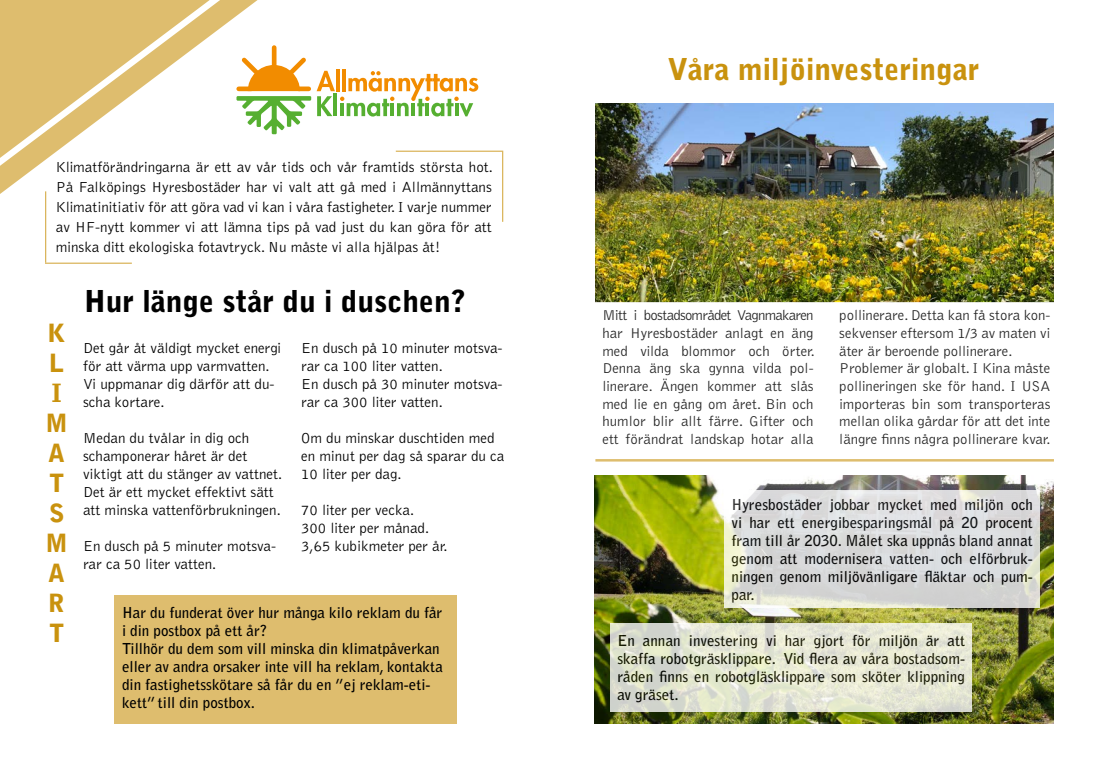
<style>
.page{position:relative;width:1099px;height:769px;background:#fff}
.page>*{position:absolute;margin:0;border:0;box-sizing:border-box;transform-origin:0 0}
.t1{font:900 30px "Bell Gothic";color:#000}
.t2{font:900 30px "Bell Gothic";color:#c9920e}
.t3{font:900 25px/30px "Bell Gothic";color:#c9920e}
.t4{font:300 15px/18px "Bell Gothic";color:#000}
.t5{font:700 15px/18px "Bell Gothic";color:#000;text-align:justify}
.t6{font:300 14.75px/17.8px "Bell Gothic";color:#000;text-align:justify}
</style>
<div class="page">
<svg style="left:0;top:0;width:245px;height:182px;fill:#debd6e"></svg>
<div style="left:114px;top:595px;width:342px;height:129px;background:#debd6e"></div>
<hr style="left:396px;top:151px;width:106px;height:1px;background:#c9920e">
<hr style="left:502px;top:151px;width:1px;height:71px;background:#c9920e">
<hr style="left:45px;top:263px;width:87px;height:1px;background:#c9920e">
<hr style="left:45px;top:191px;width:1px;height:72px;background:#c9920e">
<img style="left:594px;top:476px;width:459px;height:248px">
<hr style="left:595px;top:459px;width:458px;height:3px;background:#c9920e">
<svg style="left:610px;top:623px;width:362px;height:89px;background:#e3e4d3"></svg>
<svg style="left:724px;top:490px;width:315px;height:118px;background:#dcdcdb"></svg>
<hr style="left:272px;top:48px;width:4px;height:17px;background:#f28c00">
<svg style="left:236px;top:53px;width:242px;height:81px"></svg>
<img style="left:595px;top:103px;width:458px;height:199px">
<p class="t4" style="left:56px;top:156px;width:439px;line-height:20px;text-align:justify">Klimatförändringarna är ett av vår tids och vår framtids största hot.<br>På Falköpings Hyresbostäder har vi valt att gå med i Allmännyttans Klimatinitiativ för att göra vad vi kan i våra fastigheter. I varje nummer av HF-nytt kommer vi att lämna tips på vad just du kan göra för att minska ditt ekologiska fotavtryck. Nu måste vi alla hjälpas åt!</p>
<h1 class="t1" style="left:84px;top:289px;width:383px">Hur länge står du i duschen?</h1>
<p class="t4" style="left:83px;top:339px;width:200px">Det går åt väldigt mycket energi för att värma upp varmvatten.<br>Vi uppmanar dig därför att du&shy;scha kortare.</p>
<p class="t4" style="left:83px;top:429px;width:201px">Medan du tvålar in dig och schamponerar håret är det viktigt att du stänger av vattnet.<br>Det är ett mycket effektivt sätt att minska vattenförbrukningen.</p>
<p class="t4" style="left:83px;top:537px;width:194px">En dusch på 5 minuter motsva&shy;rar ca 50 liter vatten.</p>
<h2 class="t3" style="left:46px;top:320px;width:24px">K<br>L<br>I<br>M<br>A<br>T<br>S<br>M<br>A<br>R<br>T</h2>
<p class="t4" style="left:301px;top:339px;width:203px">En dusch på 10 minuter motsva&shy;rar ca 100 liter vatten.<br>En dusch på 30 minuter motsva&shy;rar ca 300 liter vatten.</p>
<p class="t4" style="left:301px;top:429px;width:204px">Om du minskar duschtiden med en minut per dag så sparar du ca<br>10 liter per dag.</p>
<p class="t4" style="left:301px;top:501px;width:148px">70 liter per vecka.<br>300 liter per månad.<br>3,65 kubikmeter per år.</p>
<p class="t5" style="left:122px;top:605px;width:322px;text-align:left">Har du funderat över hur många kilo reklam du får i din postbox på ett år?<br>Tillhör du dem som vill minska din klimatpåverkan eller av andra orsaker inte vill ha reklam, kontakta din fastighetsskötare så får du en ”ej reklam-eti&shy;kett” till din postbox.</p>
<h1 class="t2" style="left:668px;top:57px;width:313px">Våra miljöinvesteringar</h1>
<p class="t6" style="left:602px;top:306px;width:214px">Mitt i bostadsområdet Vagnmakaren har Hyresbostäder anlagt en äng med vilda blommor och örter.<br>Denna äng ska gynna vilda pol&shy;linerare. Ängen kommer att slås med lie en gång om året. Bin och humlor blir allt färre. Gifter och ett förändrat landskap hotar alla</p>
<p class="t6" style="left:839px;top:306px;width:213px;text-align:left">pollinerare. Detta kan få stora kon&shy;sekvenser eftersom 1/3 av maten vi äter är beroende pollinerare.<br>Problemer är globalt. I Kina måste pollineringen ske för hand. I USA importeras bin som transporteras mellan olika gårdar för att det inte längre finns några pollinerare kvar.</p>
<p class="t5" style="left:731px;top:497px;width:303px">Hyresbostäder jobbar mycket med miljön och vi har ett energibesparingsmål på 20 procent fram till år 2030. Målet ska uppnås bland annat genom att modernisera vatten- och elförbruk&shy;ningen genom miljövänligare fläktar och pum&shy;par.</p>
<p class="t5" style="left:617px;top:633px;width:349px">En annan investering vi har gjort för miljön är att skaffa robotgräsklippare. Vid flera av våra bostadsom&shy;råden finns en robotgläsklippare som sköter klippning av gräset.</p>
</div>
